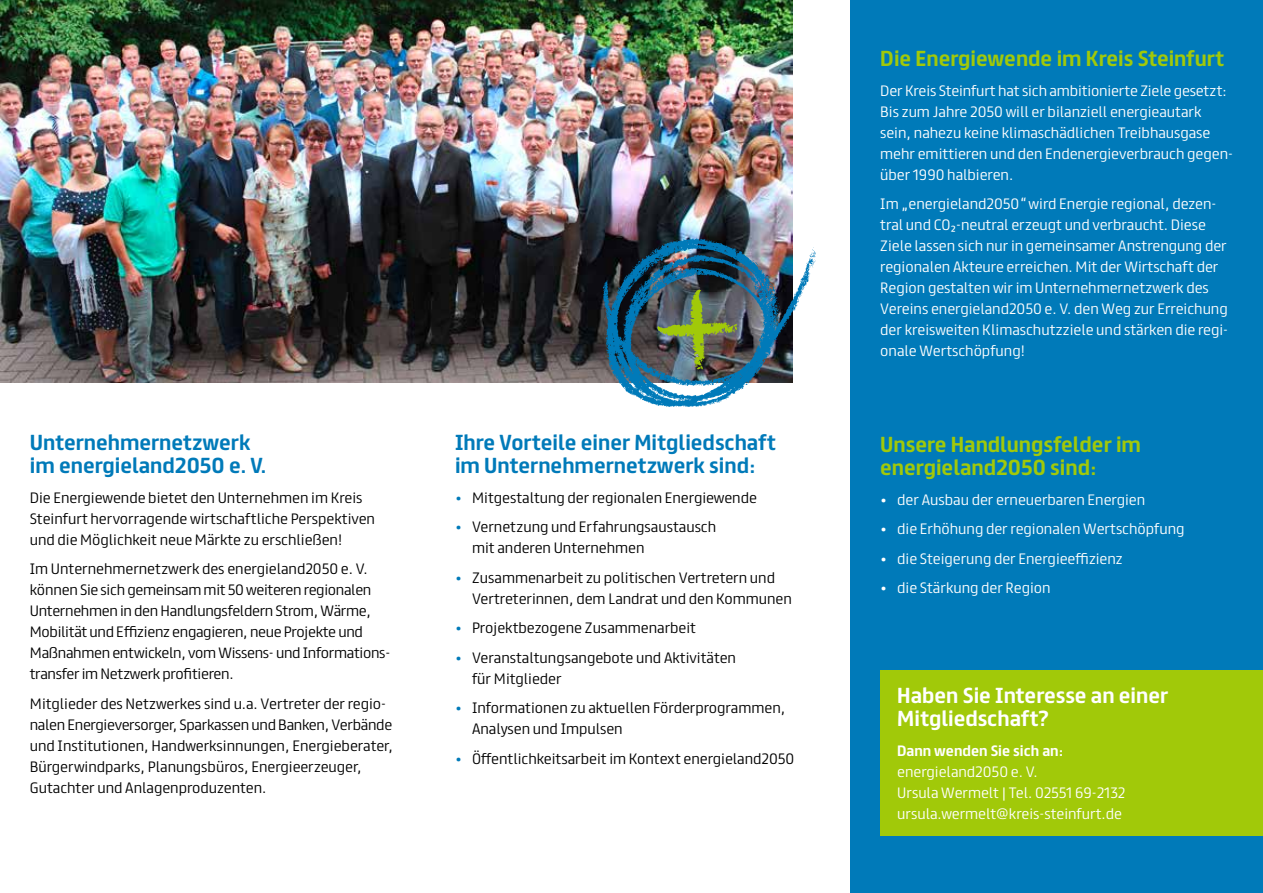
<style>
.page{position:relative;width:1263px;height:893px;background:#fff}
.page>*{position:absolute;margin:0;border:0;box-sizing:border-box;transform-origin:0 0}
.t1{font:700 19.5px/23.4px "FS Truman";color:#007ab9}
.t2{font:700 19.5px/23.4px "FS Truman";color:#a1c909}
.t3{font:700 19.5px/23.4px "FS Truman";color:#fff}
.t4{font:300 13.5px/21px "FS Truman";color:#fff}
.t5{font:300 13.5px/21px "FS Truman";color:#000}
.t6{font:300 13.5px/21px "FS Truman";letter-spacing:-.02em;color:#000}
.t7{font:700 13.5px "FS Truman";color:#fff}
.s1{color:#007ab9}
</style>
<div class="page">
<div style="left:850px;top:0;width:413px;height:893px;background:#007ab9"></div>
<div style="left:880px;top:670px;width:383px;height:166px;background:#a1c909"></div>
<img style="left:0;top:0;width:792px;height:382px">
<img style="left:596px;top:232px;width:220px;height:175px">
<img style="left:657px;top:290px;width:81px;height:80px">
<h1 class="t1" style="left:30px;top:429px;width:238px">Unternehmernetzwerk im energieland2050 e. V.</h1>
<p class="t5" style="left:30px;top:486px;width:347px">Die Energiewende bietet den Unternehmen im Kreis<br>Steinfurt hervorragende wirtschaftliche Perspektiven und die Möglichkeit neue Märkte zu erschließen!</p>
<p class="t6" style="left:30px;top:557px;width:362px">Im Unternehmernetzwerk des energieland2050 e. V. können Sie sich gemeinsam mit 50 weiteren regionalen Unternehmen in den Handlungsfeldern Strom, Wärme, Mobilität und Effizienz engagieren, neue Projekte und Maßnahmen entwickeln, vom Wissens- und Informations&shy;transfer im Netzwerk profitieren.</p>
<p class="t5" style="left:30px;top:692px;width:365px">Mitglieder des Netzwerkes sind u.a. Vertreter der regio&shy;nalen Energieversorger, Sparkassen und Banken, Verbände und Institutionen, Handwerksinnungen, Energieberater, Bürgerwindparks, Planungsbüros, Energieerzeuger, Gutachter und Anlagenproduzenten.</p>
<h1 class="t1" style="left:455px;top:429px;width:322px">Ihre Vorteile einer Mitgliedschaft im Unternehmernetzwerk sind:</h1>
<p class="t5" style="left:455px;top:486px;width:303px"><span class="s1">•</span> Mitgestaltung der regionalen Energiewende</p>
<p class="t5" style="left:472px;top:515px;width:246px;text-indent:-17px"><span class="s1">•</span> Vernetzung und Erfahrungsaustausch mit anderen Unternehmen</p>
<p class="t5" style="left:472px;top:566px;width:321px;text-indent:-17px"><span class="s1">•</span> Zusammenarbeit zu politischen Vertretern und<br>Vertreterinnen, dem Landrat und den Kommunen</p>
<p class="t5" style="left:455px;top:616px;width:243px"><span class="s1">•</span> Projektbezogene Zusammenarbeit</p>
<p class="t5" style="left:472px;top:646px;width:266px;text-indent:-17px"><span class="s1">•</span> Veranstaltungsangebote und Aktivitäten für Mitglieder</p>
<p class="t5" style="left:472px;top:696px;width:315px;text-indent:-17px"><span class="s1">•</span> Informationen zu aktuellen Förderprogrammen,<br>Analysen und Impulsen</p>
<p class="t5" style="left:455px;top:747px;width:341px"><span class="s1">•</span> Öffentlichkeitsarbeit im Kontext energieland2050</p>
<h1 class="t2" style="left:880px;top:45px;width:345px">Die Energiewende im Kreis Steinfurt</h1>
<p class="t4" style="left:880px;top:79px;width:354px">Der Kreis Steinfurt hat sich ambitionierte Ziele gesetzt:<br>Bis zum Jahre 2050 will er bilanziell energieautark sein, nahezu keine klimaschädlichen Treibhausgase mehr emittieren und den Endenergieverbrauch gegen&shy;über 1990 halbieren.</p>
<p class="t4" style="left:880px;top:192px;width:338px">Im „energieland2050“ wird Energie regional, dezen&shy;tral und CO -neutral erzeugt und verbraucht. Diese</p>
<p class="t4" style="left:880px;top:225px;width:348px;line-height:13.5px;text-indent:70px">²<br>Ziele lassen sich nur in gemeinsamer Anstrengung der</p>
<p class="t4" style="left:880px;top:255px;width:349px">regionalen Akteure erreichen. Mit der Wirtschaft der Region gestalten wir im Unternehmernetzwerk des Vereins energieland2050 e. V. den Weg zur Erreichung der kreisweiten Klimaschutzziele und stärken die regi&shy;onale Wertschöpfung!</p>
<h1 class="t2" style="left:880px;top:431px;width:262px">Unsere Handlungsfelder im energieland2050 sind:</h1>
<p class="t4" style="left:880px;top:488px;width:266px">• der Ausbau der erneuerbaren Energien</p>
<p class="t4" style="left:880px;top:517px;width:306px">• die Erhöhung der regionalen Wertschöpfung</p>
<p class="t4" style="left:880px;top:547px;width:244px">• die Steigerung der Energieeffizienz</p>
<p class="t4" style="left:880px;top:576px;width:172px">• die Stärkung der Region</p>
<h1 class="t3" style="left:897px;top:682px;width:272px">Haben Sie Interesse an einer<br>Mitgliedschaft?</h1>
<p class="t7" style="left:897px;top:738px;width:167px">Dann wenden Sie sich an:</p>
<p class="t4" style="left:897px;top:760px;width:230px">energieland2050 e. V.<br>Ursula Wermelt | Tel. 02551 69-2132 ursula.wermelt@kreis-steinfurt.de</p>
</div>
